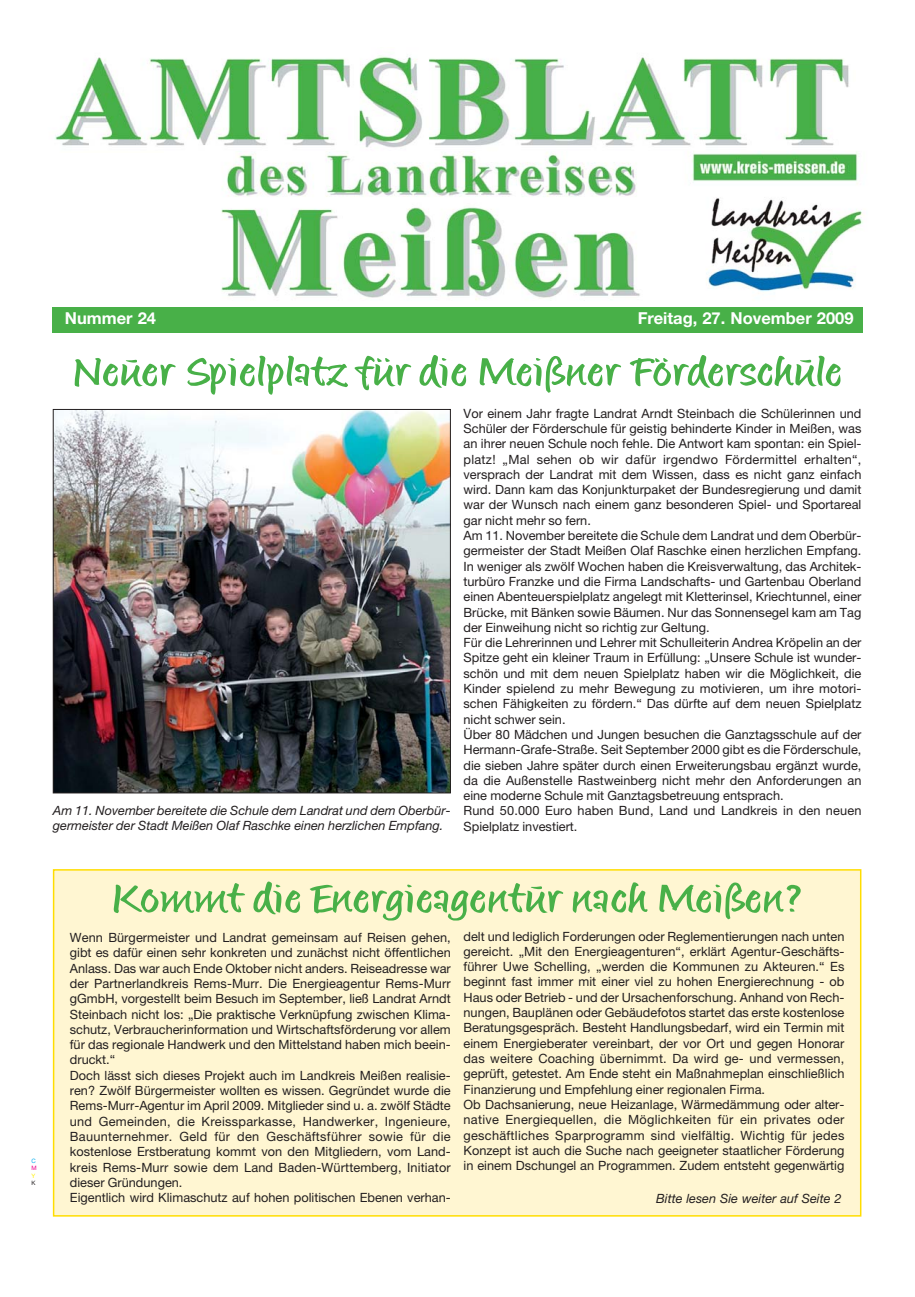
<style>
.page{position:relative;width:915px;height:1297px;background:#fff}
.page>*{position:absolute;margin:0;border:0;box-sizing:border-box;transform-origin:0 0}
.t1{font:37.5px "Matthia LT";color:#48b048;scale:1.35 1}
.t2{font:700 16.5px "Helvetica Neue";color:#fff}
.t3{font:12.75px/15.3px "Helvetica Neue";color:#231f20}
.t4{font:italic 12.75px/15.3px "Helvetica Neue";color:#231f20}
.t5{font:6px "Helvetica Neue";color:#00adef}
.t6{font:6px "Helvetica Neue";color:#ec008c}
.t7{font:6px "Helvetica Neue";color:#fff200}
.t8{font:6px "Helvetica Neue";color:#231f20}
</style>
<div class="page">
<div style="left:54px;top:870px;width:806px;height:346px;background:#fff6d2"></div>
<div style="left:53px;top:869px;width:808px;height:347px;border:2px solid #fd0"></div>
<div style="left:53px;top:307px;width:809px;height:25px;background:#48b048"></div>
<img style="left:55px;top:55px;width:808px;height:245px">
<div style="left:34px;top:153px;width:160px;height:149px;background:#fff"></div>
<img style="left:55px;top:411px;width:393px;height:380px">
<div style="left:53px;top:409px;width:397px;height:384px;border:1px solid #231f20"></div>
<p class="t2" style="left:65px;top:312px;width:93px">Nummer 24</p>
<p class="t2" style="left:637px;top:312px;width:217px">Freitag, 27. November 2009</p>
<h1 class="t1" style="left:72px;top:356px;width:571px">Neuer Spielplatz für die Meißner Förderschule</h1>
<p class="t4" style="left:53px;top:804px;width:399px">Am 11. November bereitete die Schule dem Landrat und dem Oberbür&shy;germeister der Stadt Meißen Olaf Raschke einen herzlichen Empfang.</p>
<p class="t3" style="left:463px;top:407px;width:399px">Vor einem Jahr fragte Landrat Arndt Steinbach die Schülerinnen und Schüler der Förderschule für geistig behinderte Kinder in Meißen, was an ihrer neuen Schule noch fehle. Die Antwort kam spontan: ein Spiel&shy;platz! „Mal sehen ob wir dafür irgendwo Fördermittel erhalten“, versprach der Landrat mit dem Wissen, dass es nicht ganz einfach wird. Dann kam das Konjunkturpaket der Bundesregierung und damit war der Wunsch nach einem ganz besonderen Spiel- und Sportareal gar nicht mehr so fern.<br>Am 11. November bereitete die Schule dem Landrat und dem Oberbür&shy;germeister der Stadt Meißen Olaf Raschke einen herzlichen Empfang.<br>In weniger als zwölf Wochen haben die Kreisverwaltung, das Architek&shy;turbüro Franzke und die Firma Landschafts- und Gartenbau Oberland einen Abenteuerspielplatz angelegt mit Kletterinsel, Kriechtunnel, einer Brücke, mit Bänken sowie Bäumen. Nur das Sonnensegel kam am Tag der Einweihung nicht so richtig zur Geltung.<br>Für die Lehrerinnen und Lehrer mit Schulleiterin Andrea Kröpelin an der Spitze geht ein kleiner Traum in Erfüllung: „Unsere Schule ist wunder&shy;schön und mit dem neuen Spielplatz haben wir die Möglichkeit, die Kinder spielend zu mehr Bewegung zu motivieren, um ihre motori&shy;schen Fähigkeiten zu fördern.“ Das dürfte auf dem neuen Spielplatz nicht schwer sein.<br>Über 80 Mädchen und Jungen besuchen die Ganztagsschule auf der Hermann-Grafe-Straße. Seit September 2000 gibt es die Förderschule, die sieben Jahre später durch einen Erweiterungsbau ergänzt wurde, da die Außenstelle Rastweinberg nicht mehr den Anforderungen an eine moderne Schule mit Ganztagsbetreuung entsprach.<br>Rund 50.000 Euro haben Bund, Land und Landkreis in den neuen Spielplatz investiert.</p>
<p class="t5" style="left:31px;top:1159px;width:6px">C</p>
<p class="t6" style="left:31px;top:1166px;width:7px">M</p>
<p class="t7" style="left:31px;top:1173px;width:5px">Y</p>
<p class="t8" style="left:31px;top:1180px;width:6px">K</p>
<h1 class="t1" style="left:111px;top:882px;width:513px">Kommt die Energieagentur nach Meißen?</h1>
<p class="t3" style="left:463px;top:930px;width:382px">delt und lediglich Forderungen oder Reglementierungen nach unten gereicht. „Mit den Energieagenturen“, erklärt Agentur-Geschäfts&shy;führer Uwe Schelling, „werden die Kommunen zu Akteuren.“ Es beginnt fast immer mit einer viel zu hohen Energierechnung - ob Haus oder Betrieb - und der Ursachenforschung. Anhand von Rech&shy;nungen, Bauplänen oder Gebäudefotos startet das erste kostenlose Beratungsgespräch. Besteht Handlungsbedarf, wird ein Termin mit einem Energieberater vereinbart, der vor Ort und gegen Honorar das weitere Coaching übernimmt. Da wird ge- und vermessen, geprüft, getestet. Am Ende steht ein Maßnahmeplan einschließlich Finanzierung und Empfehlung einer regionalen Firma.<br>Ob Dachsanierung, neue Heizanlage, Wärmedämmung oder alter&shy;native Energiequellen, die Möglichkeiten für ein privates oder geschäftliches Sparprogramm sind vielfältig. Wichtig für jedes Konzept ist auch die Suche nach geeigneter staatlicher Förderung in einem Dschungel an Programmen. Zudem entsteht gegenwärtig</p>
<p class="t3" style="left:70px;top:931px;width:382px">Wenn Bürgermeister und Landrat gemeinsam auf Reisen gehen, gibt es dafür einen sehr konkreten und zunächst nicht öffentlichen Anlass. Das war auch Ende Oktober nicht anders. Reiseadresse war der Partnerlandkreis Rems-Murr. Die Energieagentur Rems-Murr gGmbH, vorgestellt beim Besuch im September, ließ Landrat Arndt Steinbach nicht los: „Die praktische Verknüpfung zwischen Klima&shy;schutz, Verbraucherinformation und Wirtschaftsförderung vor allem für das regionale Handwerk und den Mittelstand haben mich beein&shy;druckt.“<br>Doch lässt sich dieses Projekt auch im Landkreis Meißen realisie&shy;ren? Zwölf Bürgermeister wollten es wissen. Gegründet wurde die Rems-Murr-Agentur im April 2009. Mitglieder sind u. a. zwölf Städte und Gemeinden, die Kreissparkasse, Handwerker, Ingenieure, Bauunternehmer. Geld für den Geschäftsführer sowie für die kostenlose Erstberatung kommt von den Mitgliedern, vom Land&shy;kreis Rems-Murr sowie dem Land Baden-Württemberg, Initiator dieser Gründungen.<br>Eigentlich wird Klimaschutz auf hohen politischen Ebenen verhan-</p>
<p class="t4" style="left:656px;top:1192px;width:187px">Bitte lesen Sie weiter auf Seite 2</p>
</div>
